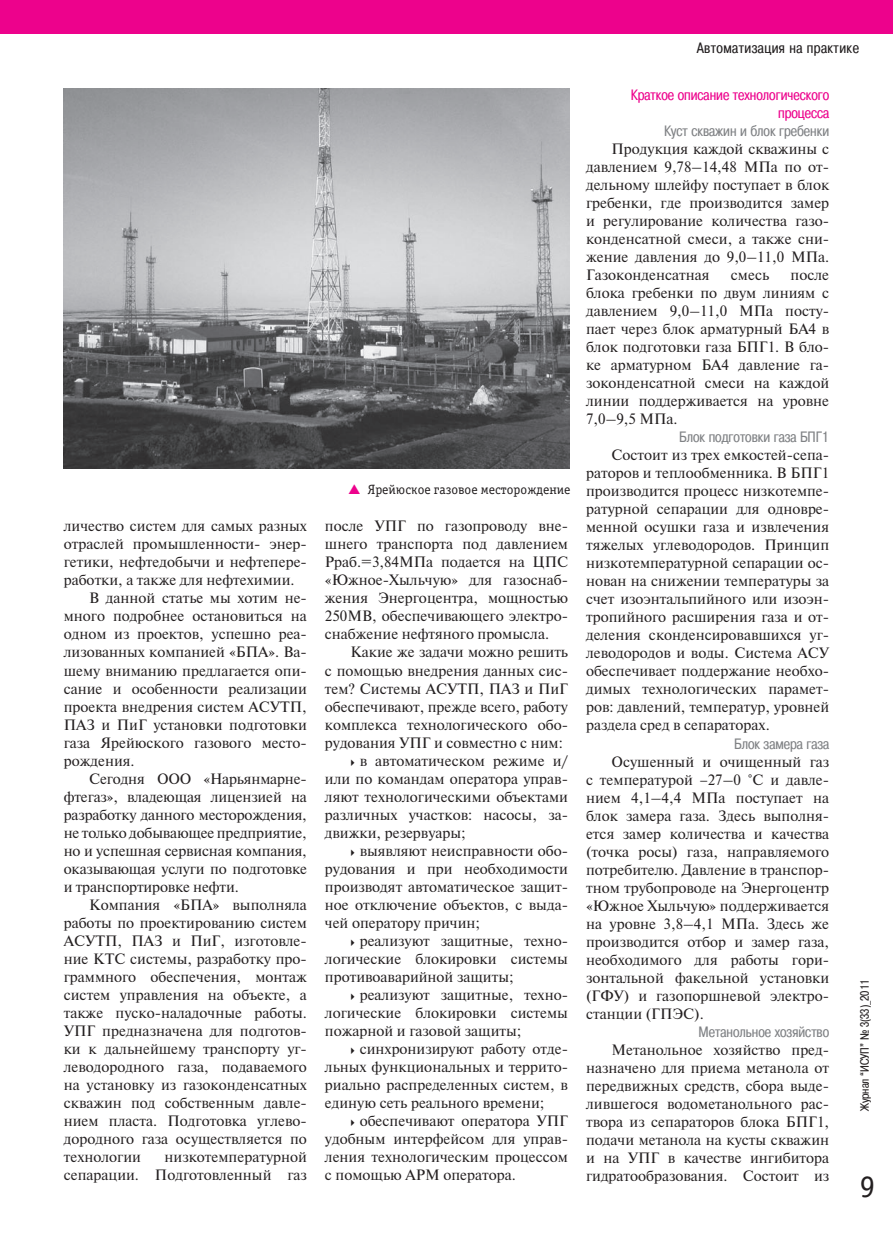
<style>
.page{position:relative;width:893px;height:1234px;background:#fff}
.page>*{position:absolute;margin:0;border:0;box-sizing:border-box;transform-origin:0 0}
.t1{font:31.5px "Officina Serif C";color:#231f20}
.t2{font:15px/18px "Newton";color:#231f20;text-align:justify}
.t3{font:15px "Pragmatica Cond C";color:#808285}
.t4{font:15px/18px "Pragmatica Cond C";color:#ed028c;text-align:right}
.t5{font:15px "Pragmatica Cond C";letter-spacing:.03em;color:#231f20}
.t6{font:13.5px "Officina Serif C";color:#231f20}
.t7{font:12px "Pragmatica Cond C";color:#231f20}
</style>
<div class="page">
<div style="left:0;top:0;width:893px;height:34px;background:#ed028c"></div>
<img style="left:64px;top:88px;width:506px;height:380px">
<p class="t2" style="left:64px;top:516px;width:245px">личество систем для самых разных</p>
<p class="t2" style="left:64px;top:534px;width:245px">отраслей промышленности- энер-</p>
<p class="t2" style="left:64px;top:552px;width:245px">гетики, нефтедобычи и нефтепере-</p>
<p class="t2" style="left:64px;top:570px;width:232px">работки, а также для нефтехимии.</p>
<p class="t2" style="left:89px;top:588px;width:219px">В данной статье мы хотим не-</p>
<p class="t2" style="left:64px;top:606px;width:245px">много подробнее остановиться на</p>
<p class="t2" style="left:64px;top:624px;width:245px">одном из проектов, успешно реа-</p>
<p class="t2" style="left:64px;top:642px;width:245px">лизованных компанией «БПА». Ва-</p>
<p class="t2" style="left:64px;top:660px;width:245px">шему вниманию предлагается опи-</p>
<p class="t2" style="left:64px;top:678px;width:245px">сание и особенности реализации</p>
<p class="t2" style="left:64px;top:696px;width:245px">проекта внедрения систем АСУТП,</p>
<p class="t2" style="left:64px;top:714px;width:245px">ПАЗ и ПиГ установки подготовки</p>
<p class="t2" style="left:64px;top:732px;width:245px">газа Ярейюского газового место-</p>
<p class="t2" style="left:64px;top:750px;width:72px">рождения.</p>
<p class="t2" style="left:89px;top:768px;width:219px">Сегодня ООО «Нарьянмарне-</p>
<p class="t2" style="left:64px;top:786px;width:245px">фтегаз», владеющая лицензией на</p>
<p class="t2" style="left:64px;top:804px;width:245px">разработку данного месторождения,</p>
<p class="t2" style="left:64px;top:822px;width:245px">не только добывающее предприятие,</p>
<p class="t2" style="left:64px;top:840px;width:245px">но и успешная сервисная компания,</p>
<p class="t2" style="left:64px;top:858px;width:245px">оказывающая услуги по подготовке</p>
<p class="t2" style="left:64px;top:876px;width:177px">и транспортировке нефти.</p>
<p class="t2" style="left:89px;top:894px;width:219px">Компания «БПА» выполняла</p>
<p class="t2" style="left:64px;top:912px;width:245px">работы по проектированию систем</p>
<p class="t2" style="left:64px;top:930px;width:245px">АСУТП, ПАЗ и ПиГ, изготовле-</p>
<p class="t2" style="left:64px;top:948px;width:245px">ние КТС системы, разработку про-</p>
<p class="t2" style="left:64px;top:966px;width:245px">граммного обеспечения, монтаж</p>
<p class="t2" style="left:64px;top:984px;width:245px">систем управления на объекте, а</p>
<p class="t2" style="left:64px;top:1002px;width:245px">также пуско-наладочные работы.</p>
<p class="t2" style="left:64px;top:1020px;width:245px">УПГ предназначена для подготов-</p>
<p class="t2" style="left:64px;top:1038px;width:245px">ки к дальнейшему транспорту уг-</p>
<p class="t2" style="left:64px;top:1056px;width:245px">леводородного газа, подаваемого</p>
<p class="t2" style="left:64px;top:1074px;width:245px">на установку из газоконденсатных</p>
<p class="t2" style="left:64px;top:1092px;width:245px">скважин под собственным давле-</p>
<p class="t2" style="left:64px;top:1110px;width:245px">нием пласта. Подготовка углево-</p>
<p class="t2" style="left:64px;top:1128px;width:245px">дородного газа осуществляется по</p>
<p class="t2" style="left:64px;top:1146px;width:79px">технологии</p>
<p class="t2" style="left:64px;top:1146px;width:245px;text-align:right">низкотемпературной<br>сепарации. Подготовленный газ</p>
<p class="t6" style="left:368px;top:482px;width:204px">Ярейюское газовое месторождение</p>
<p class="t2" style="left:325px;top:516px;width:245px">после УПГ по газопроводу вне&shy;шнего транспорта под давлением Рраб.=3,84МПа подается на ЦПС «Южное-Хыльчую» для газоснаб&shy;жения Энергоцентра, мощностью 250МВ, обеспечивающего электро&shy;снабжение нефтяного промысла.</p>
<p class="t2" style="left:350px;top:642px;width:219px">Какие же задачи можно решить</p>
<p class="t2" style="left:325px;top:660px;width:245px">с помощью внедрения данных сис-</p>
<p class="t2" style="left:325px;top:678px;width:245px">тем? Системы АСУТП, ПАЗ и ПиГ</p>
<p class="t2" style="left:325px;top:696px;width:245px">обеспечивают, прежде всего, работу</p>
<p class="t2" style="left:325px;top:714px;width:245px">комплекса технологического обо-</p>
<p class="t2" style="left:325px;top:732px;width:239px">рудования УПГ и совместно с ним:</p>
<p class="t2" style="left:360px;top:750px;width:210px">в автоматическом режиме и/</p>
<p class="t2" style="left:325px;top:768px;width:245px">или по командам оператора управ-</p>
<p class="t2" style="left:325px;top:786px;width:245px">ляют технологическими объектами</p>
<p class="t2" style="left:325px;top:804px;width:245px">различных участков: насосы, за-</p>
<p class="t2" style="left:325px;top:822px;width:142px">движки, резервуары;</p>
<p class="t2" style="left:360px;top:840px;width:210px">выявляют неисправности обо-</p>
<p class="t2" style="left:325px;top:858px;width:245px">рудования и при необходимости</p>
<p class="t2" style="left:325px;top:876px;width:245px">производят автоматическое защит-</p>
<p class="t2" style="left:325px;top:894px;width:245px">ное отключение объектов, с выда-</p>
<p class="t2" style="left:325px;top:912px;width:157px">чей оператору причин;</p>
<p class="t2" style="left:360px;top:930px;width:210px">реализуют защитные, техно-</p>
<p class="t2" style="left:325px;top:948px;width:245px">логические блокировки системы</p>
<p class="t2" style="left:325px;top:966px;width:190px">противоаварийной защиты;</p>
<p class="t2" style="left:360px;top:984px;width:210px">реализуют защитные, техно-</p>
<p class="t2" style="left:325px;top:1002px;width:245px">логические блокировки системы</p>
<p class="t2" style="left:325px;top:1020px;width:198px">пожарной и газовой защиты;</p>
<p class="t2" style="left:360px;top:1038px;width:210px">синхронизируют работу отде-</p>
<p class="t2" style="left:325px;top:1056px;width:245px">льных функциональных и террито-</p>
<p class="t2" style="left:325px;top:1074px;width:245px">риально распределенных систем, в</p>
<p class="t2" style="left:325px;top:1092px;width:221px">единую сеть реального времени;</p>
<p class="t2" style="left:360px;top:1110px;width:210px">обеспечивают оператора УПГ</p>
<p class="t2" style="left:325px;top:1128px;width:245px">удобным интерфейсом для управ-</p>
<p class="t2" style="left:325px;top:1146px;width:245px">ления технологическим процессом</p>
<p class="t2" style="left:325px;top:1164px;width:192px">с помощью АРМ оператора.</p>
<p class="t5" style="left:697px;top:39px;width:163px">Автоматизация на практике</p>
<p class="t4" style="left:631px;top:86px;width:200px">Краткое описание технологического процесса</p>
<p class="t3" style="left:664px;top:122px;width:167px">Куст скважин и блок гребенки</p>
<p class="t2" style="left:586px;top:139px;width:245px;text-indent:26px">Продукция каждой скважины с давлением 9,78–14,48 МПа по от&shy;дельному шлейфу поступает в блок гребенки, где производится замер и регулирование количества газо&shy;конденсатной смеси, а также сни&shy;жение давления до 9,0–11,0 МПа.<br>Газоконденсатная</p>
<p class="t2" style="left:586px;top:265px;width:245px;text-indent:205px">после блока гребенки по двум линиям с давлением 9,0–11,0 МПа посту&shy;пает через блок арматурный БА4 в блок подготовки газа БПГ1. В бло&shy;ке арматурном БА4 давление га&shy;зоконденсатной смеси на каждой линии поддерживается на уровне 7,0–9,5 МПа.</p>
<p class="t3" style="left:679px;top:428px;width:152px">Блок подготовки газа БПГ1</p>
<p class="t2" style="left:586px;top:445px;width:245px;text-indent:26px">Состоит из трех емкостей-сепа&shy;раторов и теплообменника. В БПГ1 производится процесс низкотемпе&shy;ратурной сепарации для одновре&shy;менной осушки газа и извлечения тяжелых углеводородов. Принцип низкотемпературной сепарации ос&shy;нован на снижении температуры за счет изоэнтальпийного или изоэн&shy;тропийного расширения газа и от&shy;деления сконденсировавшихся уг&shy;леводородов и воды. Система АСУ обеспечивает поддержание необхо&shy;димых технологических парамет&shy;ров: давлений, температур, уровней раздела сред в сепараторах.</p>
<p class="t3" style="left:734px;top:734px;width:97px">Блок замера газа</p>
<p class="t2" style="left:586px;top:751px;width:245px;text-indent:26px">Осушенный и очищенный газ с температурой –27–0 °С и давле&shy;нием 4,1–4,4 МПа поступает на блок замера газа. Здесь выполня&shy;ется замер количества и качества (точка росы) газа, направляемого потребителю. Давление в транспор&shy;тном трубопроводе на Энергоцентр «Южное Хыльчую» поддерживается на уровне 3,8–4,1 МПа. Здесь же производится отбор и замер газа, необходимого для работы гори&shy;зонтальной факельной установки (ГФУ) и газопоршневой электро&shy;станции (ГПЭС).</p>
<p class="t3" style="left:699px;top:1022px;width:132px">Метанольное хозяйство</p>
<p class="t2" style="left:586px;top:1039px;width:245px;text-indent:26px">Метанольное хозяйство пред&shy;назначено для приема метанола от передвижных средств, сбора выде&shy;лившегося водометанольного рас&shy;твора из сепараторов блока БПГ1, подачи метанола на кусты скважин и на УПГ в качестве ингибитора гидратообразования. Состоит из</p>
<p class="t2" style="left:731px;top:265px;width:40px">смесь</p>
<p class="t7" style="left:858px;top:1110px;width:134px;rotate:-90deg">Журнал “ИСУП” № 3(33)_2011</p>
<h1 class="t1" style="left:860px;top:1168px;width:17px">9</h1>
</div>
